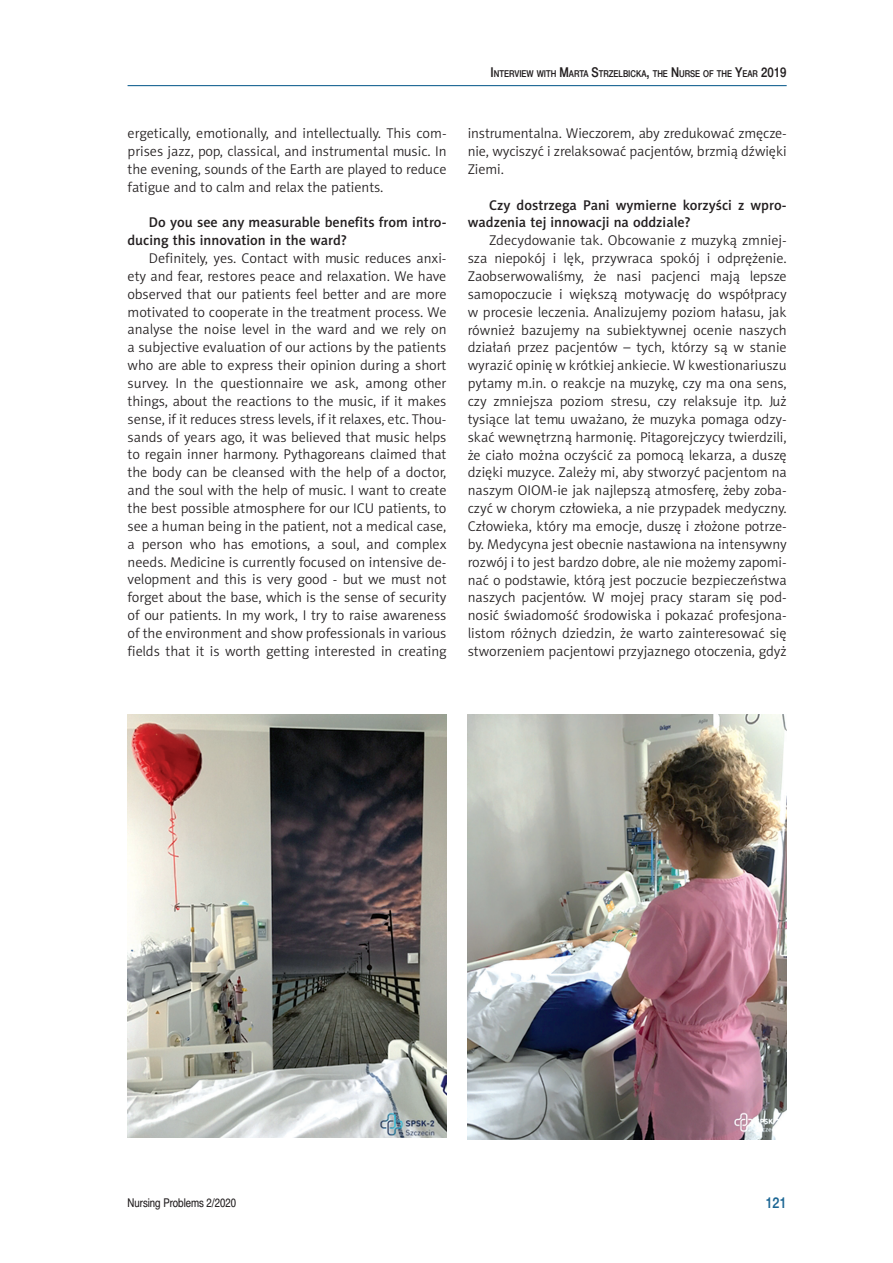
<style>
.page{position:relative;width:893px;height:1263px;background:#fff}
.page>*{position:absolute;margin:0;border:0;box-sizing:border-box;transform-origin:0 0}
.t1{font:15px "Switzer Cnd TTEFN Medium";color:#1c6694}
.t2{font:14.25px/17.9px "Naomi Sans EFN Light";color:#231f20;text-align:justify}
.t3{font:14.25px/17.9px "Naomi Sans EFN Medium";color:#231f20}
.t4{font:12px "Switzer Cnd TTEFN";color:#231f20}
.t5{font:9.45px "Switzer Cnd TTEFN Medium";color:#231f20}
.s1{font-size:13.5px}
</style>
<div class="page">
<hr style="left:128px;top:85px;width:659px;height:1px;background:#1c6694">
<img style="left:128px;top:715px;width:318px;height:422px">
<img style="left:468px;top:715px;width:319px;height:425px">
<p class="t2" style="left:128px;top:124px;width:320px">ergetically, emotionally, and intellectually. This com&shy;prises jazz, pop, classical, and instrumental music. In the evening, sounds of the Earth are played to reduce fatigue and to calm and relax the patients.</p>
<p class="t3" style="left:128px;top:213px;width:320px;text-indent:21px">Do you see any measurable benefits from intro&shy;ducing this innovation in the ward?</p>
<p class="t2" style="left:128px;top:249px;width:320px;text-indent:21px">Definitely, yes. Contact with music reduces anxi&shy;ety and fear, restores peace and relaxation. We have observed that our patients feel better and are more motivated to cooperate in the treatment process. We analyse the noise level in the ward and we rely on a subjective evaluation of our actions by the patients who are able to express their opinion during a short survey. In the questionnaire we ask, among other things, about the reactions to the music, if it makes sense, if it reduces stress levels, if it relaxes, etc. Thou&shy;sands of years ago, it was believed that music helps to regain inner harmony. Pythagoreans claimed that the body can be cleansed with the help of a doctor, and the soul with the help of music. I want to create the best possible atmosphere for our ICU patients, to see a human being in the patient, not a medical case, a person who has emotions, a soul, and complex needs. Medicine is currently focused on intensive de&shy;velopment and this is very good - but we must not forget about the base, which is the sense of security of our patients. In my work, I try to raise awareness of the environment and show professionals in various fields that it is worth getting interested in creating</p>
<p class="t5" style="left:491px;top:68px;width:298px"><span class="s1">I</span>NTERVIEW WITH <span class="s1">M</span>ARTA <span class="s1">S</span>TRZELBICKA<span class="s1">,</span> THE <span class="s1">N</span>URSE OF THE <span class="s1">Y</span>EAR <span class="s1">2019</span></p>
<p class="t2" style="left:468px;top:124px;width:320px">instrumentalna. Wieczorem, aby zredukować zmęcze&shy;nie, wyciszyć i zrelaksować pacjentów, brzmią dźwięki Ziemi.</p>
<p class="t3" style="left:468px;top:196px;width:320px;text-indent:21px">Czy dostrzega Pani wymierne korzyści z wpro&shy;wadzenia tej innowacji na oddziale?</p>
<p class="t2" style="left:468px;top:231px;width:320px;text-indent:21px">Zdecydowanie tak. Obcowanie z muzyką zmniej&shy;sza niepokój i lęk, przywraca spokój i odprężenie.<br>Zaobserwowaliśmy, że nasi pacjenci mają lepsze samopoczucie i większą motywację do współpracy w procesie leczenia. Analizujemy poziom hałasu, jak również bazujemy na subiektywnej ocenie naszych działań przez pacjentów – tych, którzy są w stanie wyrazić opinię w krótkiej ankiecie. W kwestionariuszu pytamy m.in. o reakcje na muzykę, czy ma ona sens, czy zmniejsza poziom stresu, czy relaksuje itp. Już tysiące lat temu uważano, że muzyka pomaga odzy&shy;skać wewnętrzną harmonię. Pitagorejczycy twierdzili, że ciało można oczyścić za pomocą lekarza, a duszę dzięki muzyce. Zależy mi, aby stworzyć pacjentom na naszym OIOM-ie jak najlepszą atmosferę, żeby zoba&shy;czyć w chorym człowieka, a nie przypadek medyczny.<br>Człowieka, który ma emocje, duszę i złożone potrze&shy;by. Medycyna jest obecnie nastawiona na intensywny rozwój i to jest bardzo dobre, ale nie możemy zapomi&shy;nać o podstawie, którą jest poczucie bezpieczeństwa naszych pacjentów. W mojej pracy staram się pod&shy;nosić świadomość środowiska i pokazać profesjona&shy;listom różnych dziedzin, że warto zainteresować się stworzeniem pacjentowi przyjaznego otoczenia, gdyż</p>
<p class="t4" style="left:128px;top:1195px;width:110px">Nursing Problems 2/2020</p>
<p class="t1" style="left:765px;top:1193px;width:23px">121</p>
</div>
